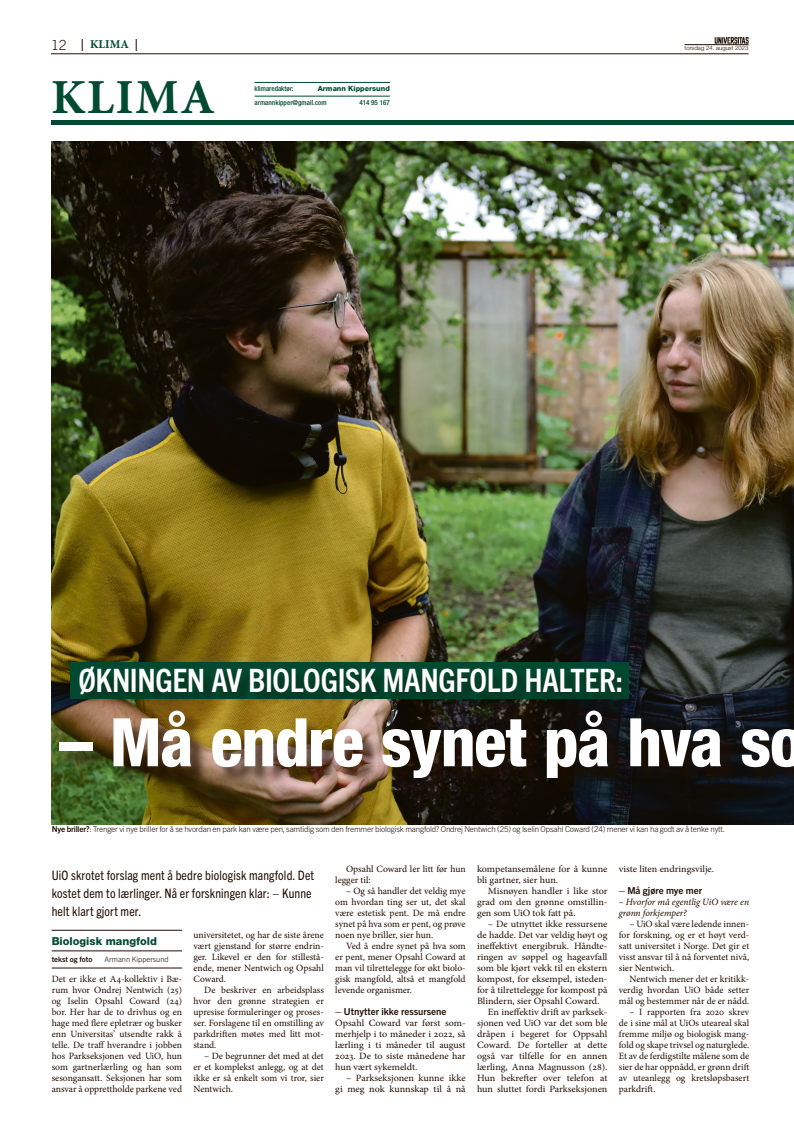
<style>
.page{position:relative;width:794px;height:1137px;background:#fff}
.page>*{position:absolute;margin:0;border:0;box-sizing:border-box;transform-origin:0 0}
.t1{font:800 condensed 67px "Helvetica Neue LT Std";letter-spacing:-.02em;color:#fff}
.t2{font:700 49px "Minion Pro";letter-spacing:.03em;color:#024a32}
.t3{font:700 condensed 32.3px "Trade Gothic Next LT Pro";letter-spacing:-.01em;color:#fff}
.t4{font:300 14px "Trade Gothic Next LT Pro";color:#200e00}
.t5{font:condensed 13px/18px "Trade Gothic Next LT Pro";letter-spacing:.01em;color:#200e00}
.t6{font:700 12px "Minion Pro";color:#004931}
.t7{font:800 11px "Helvetica Neue LT Std";color:#044b33}
.t8{font:9.6px/11px "Minion Pro";color:#200e00;text-align:justify}
.t9{font:9.6px/11px "Minion Pro";color:#200e00;text-align:justify;scale:1.05 1}
.t10{font:italic 9.6px/11px "Minion Pro";letter-spacing:-.01em;color:#200e00}
.t11{font:700 9.6px "Trade Gothic Next LT Pro";color:#200e00}
.t12{font:300 8px "Trade Gothic Next LT Pro";letter-spacing:-.02em;color:#200e00}
.t13{font:300 7.5px "Trade Gothic Next LT Pro";color:#200e00}
.t14{font:700 7.5px "Trade Gothic Next LT Pro";color:#200e00}
.t15{font:800 7.2px "Helvetica Neue LT Std";color:#004931}
.t16{font:500 condensed 7px "Helvetica Neue LT Std";letter-spacing:.005em;color:#004931}
.t17{font:300 6px "Helvetica Neue LT Std";color:#200e00}
.s1{color:#200e00}
.s2{font-weight:700}
</style>
<div class="page">
<img style="left:51px;top:142px;width:743px;height:682px">
<svg style="left:714px;top:37px;width:34px;height:7px"></svg>
<hr style="left:684px;top:44px;width:64px;height:1px;background:#200e00">
<hr style="left:51px;top:54px;width:697px;height:1px;background:#200e00">
<hr style="left:51px;top:120px;width:743px;height:4px;background:#004930">
<hr style="left:254px;top:82px;width:136px;height:1px;background:#004931">
<hr style="left:254px;top:96px;width:136px;height:1px;background:#004931">
<hr style="left:52px;top:968px;width:130px;height:1px;background:#200e00">
<hr style="left:52px;top:930px;width:130px;height:1px;background:#200e00">
<hr style="left:52px;top:950px;width:130px;height:1px;background:#200e00">
<div style="left:62px;top:713px;width:732px;height:83px;background:#200e00;opacity:.69"></div>
<div style="left:71px;top:662px;width:558px;height:37px;background:#004930"></div>
<div style="left:81px;top:669px;width:554px;height:38px;background:#200e00;opacity:.4"></div>
<p class="t6" style="left:81px;top:36px;width:59px"><span class="s1">|</span> KLIMA <span class="s1">|</span></p>
<h3 class="t4" style="left:51px;top:35px;width:17px">12</h3>
<p class="t17" style="left:684px;top:44px;width:66px">torsdag 24. august 2023</p>
<h2 class="t2" style="left:51px;top:63px;width:165px">KLIMA</h2>
<p class="t16" style="left:254px;top:85px;width:41px">klimaredaktør:</p>
<p class="t15" style="left:318px;top:84px;width:74px">Armann Kippersund</p>
<p class="t16" style="left:254px;top:98px;width:74px">armannkipper@gmail.com</p>
<p class="t16" style="left:359px;top:98px;width:32px">414 95 167</p>
<h3 class="t3" style="left:78px;top:658px;width:546px">ØKNINGEN AV BIOLOGISK MANGFOLD HALTER:</h3>
<h1 class="t1" style="left:59px;top:701px;width:745px">– Må endre synet på hva so</h1>
<p class="t12" style="left:52px;top:823px;width:675px"><span class="s2">Nye briller?</span>: Trenger vi nye briller for å se hvordan en park kan være pen, samtidig som den fremmer biologisk mangfold? Ondrej Nentwich (25) og Iselin Opsahl Coward (24) mener vi kan ha godt av å tenke nytt.</p>
<h3 class="t5" style="left:52px;top:865px;width:264px">UiO skrotet forslag ment å bedre biologisk mangfold. Det kostet dem to lærlinger. Nå er forskningen klar: – Kunne helt klart gjort mer.</h3>
<p class="t7" style="left:52px;top:934px;width:107px">Biologisk mangfold</p>
<p class="t14" style="left:52px;top:954px;width:42px">tekst og foto</p>
<p class="t13" style="left:105px;top:954px;width:66px">Armann Kippersund</p>
<p class="t8" style="left:52px;top:973px;width:132px">Det er ikke et A4-kollektiv i Bæ&shy;rum hvor Ondrej Nentwich (25) og Iselin Opsahl Coward (24) bor. Her har de to drivhus og en hage med flere epletrær og busker enn Universitas’ utsendte rakk å telle. De traff hverandre i jobben hos Parkseksjonen ved UiO, hun som gartnerlærling og han som sesongansatt. Seksjonen har som ansvar å opprettholde parkene ved</p>
<p class="t8" style="left:193px;top:929px;width:132px">universitetet, og har de siste årene vært gjenstand for større endrin&shy;ger. Likevel er den for stillestå&shy;ende, mener Nentwich og Opsahl Coward.</p>
<p class="t8" style="left:193px;top:984px;width:132px;text-indent:11px">De beskriver en arbeidsplass hvor den grønne strategien er upresise formuleringer og proses&shy;ser. Forslagene til en omstilling av parkdriften møtes med litt mot&shy;stand.</p>
<p class="t8" style="left:193px;top:1050px;width:132px;text-indent:11px">– De begrunner det med at det er et komplekst anlegg, og at det ikke er så enkelt som vi tror, sier Nentwich.</p>
<p class="t8" style="left:335px;top:863px;width:132px;text-indent:11px">Opsahl Coward ler litt før hun legger til:</p>
<p class="t8" style="left:335px;top:885px;width:132px;text-indent:11px">– Og så handler det veldig mye om hvordan ting ser ut, det skal være estetisk pent. De må endre synet på hva som er pent, og prøve noen nye briller, sier hun.</p>
<p class="t8" style="left:335px;top:940px;width:132px;text-indent:11px">Ved å endre synet på hva som er pent, mener Opsahl Coward at man vil tilrettelegge for økt biolo&shy;gisk mangfold, altså et mangfold levende organismer.</p>
<p class="t11" style="left:335px;top:1004px;width:113px">– Utnytter ikke ressursene</p>
<p class="t9" style="left:335px;top:1017px;width:126px">Opsahl Coward var først som&shy;merhjelp i to måneder i 2022, så lærling i ti måneder til august 2023. De to siste månedene har hun vært sykemeldt.</p>
<p class="t9" style="left:335px;top:1072px;width:126px;text-align:right">– Parkseksjonen kunne ikke<br>gi meg nok kunnskap til å nå</p>
<p class="t9" style="left:477px;top:863px;width:126px">kompetansemålene for å kunne bli gartner, sier hun.</p>
<p class="t9" style="left:477px;top:885px;width:126px;text-indent:11px">Misnøyen handler i like stor grad om den grønne omstillin&shy;gen som UiO tok fatt på.</p>
<p class="t9" style="left:488px;top:918px;width:115px">– De utnyttet ikke ressursene</p>
<p class="t9" style="left:477px;top:929px;width:126px">de hadde. Det var veldig høyt og</p>
<p class="t9" style="left:477px;top:940px;width:126px">ineffektivt energibruk. Håndte-</p>
<p class="t9" style="left:477px;top:951px;width:126px">ringen av søppel og hageavfall</p>
<p class="t9" style="left:477px;top:962px;width:126px">som ble kjørt vekk til en ekstern</p>
<p class="t9" style="left:477px;top:973px;width:126px">kompost, for eksempel, isteden-</p>
<p class="t9" style="left:477px;top:984px;width:126px">for å tilrettelegge for kompost på</p>
<p class="t9" style="left:477px;top:995px;width:118px">Blindern, sier Opsahl Coward.</p>
<p class="t9" style="left:488px;top:1006px;width:115px">En ineffektiv drift av parksek-</p>
<p class="t9" style="left:477px;top:1017px;width:126px">sjonen ved UiO var det som ble</p>
<p class="t9" style="left:477px;top:1028px;width:126px">dråpen i begeret for Oppsahl</p>
<p class="t9" style="left:477px;top:1039px;width:126px">Coward. De forteller at dette</p>
<p class="t9" style="left:477px;top:1050px;width:126px">også var tilfelle for en annen</p>
<p class="t9" style="left:477px;top:1061px;width:126px">lærling, Anna Magnusson (28).</p>
<p class="t9" style="left:477px;top:1072px;width:126px">Hun bekrefter over telefon at</p>
<p class="t9" style="left:477px;top:1083px;width:126px">hun sluttet fordi Parkseksjonen</p>
<p class="t9" style="left:619px;top:863px;width:92px">viste liten endringsvilje.</p>
<p class="t11" style="left:619px;top:883px;width:85px">– Må gjøre mye mer</p>
<p class="t10" style="left:619px;top:896px;width:132px">– Hvorfor må egentlig UiO være en grønn forkjemper?</p>
<p class="t8" style="left:619px;top:918px;width:132px;text-indent:11px">– UiO skal være ledende innen&shy;for forskning, og er et høyt verd&shy;satt universitet i Norge. Det gir et visst ansvar til å nå forventet nivå, sier Nentwich.</p>
<p class="t8" style="left:619px;top:973px;width:132px;text-indent:11px">Nentwich mener det er kritikk&shy;verdig hvordan UiO både setter mål og bestemmer når de er nådd.</p>
<p class="t8" style="left:619px;top:1006px;width:132px;text-indent:11px">– I rapporten fra 2020 skrev de i sine mål at UiOs uteareal skal fremme miljø og biologisk mang&shy;fold og skape trivsel og naturglede.<br>Et av de ferdigstilte målene som de sier de har oppnådd, er grønn drift av uteanlegg og kretsløpsbasert parkdrift.</p>
</div>
